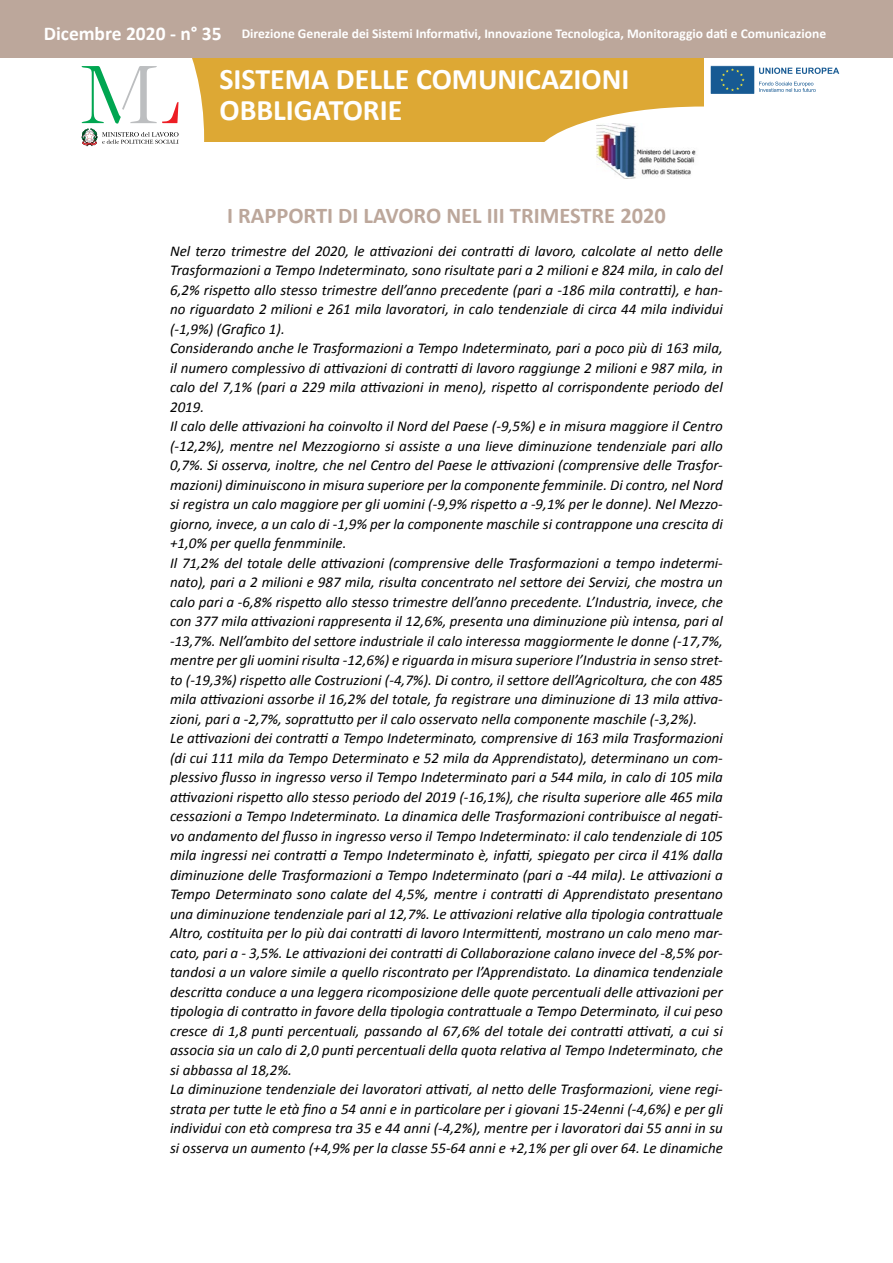
<style>
.page{position:relative;width:893px;height:1263px;background:#fff}
.page>*{position:absolute;margin:0;border:0;box-sizing:border-box;transform-origin:0 0}
.t1{font:700 29.85px/31.5px "Calibri";color:#fff}
.t2{font:700 22.5px "Calibri";color:#bca79b}
.t3{font:italic 15px/19.5px "Calibri";color:#000}
.t4{font:700 13.5px "Calibri";color:#fff}
.s1{font-size:19.5px}
</style>
<div class="page">
<div style="left:181px;top:51px;width:523px;height:91px;background:#dda834"></div>
<svg style="left:81px;top:58px;width:123px;height:89px;fill:#fff"></svg>
<div style="left:0;top:0;width:893px;height:58px;background:#bca79b"></div>
<div style="left:533px;top:107px;width:342px;height:111px;background:#fff;border-radius:50%"></div>
<svg style="left:82px;top:67px;width:97px;height:79px"></svg>
<img style="left:596px;top:123px;width:100px;height:56px">
<div style="left:710px;top:66px;width:45px;height:28px;background:#175a93"></div>
<div style="left:710px;top:65px;width:45px;height:30px;border:1px solid #fff"></div>
<svg style="left:720px;top:68px;width:25px;height:23px"></svg>
<svg style="left:759px;top:82px;width:57px;height:10px"></svg>
<svg style="left:759px;top:68px;width:80px;height:6px"></svg>
<p class="t4" style="left:44px;top:25px;width:784px"><span class="s1">Dicembre 2020 - n° 35</span> Direzione Generale dei Sistemi Informativi, Innovazione Tecnologica, Monitoraggio dati e Comunicazione</p>
<h1 class="t1" style="left:219px;top:61px;width:411px">SISTEMA DELLE COMUNICAZIONI<br>OBBLIGATORIE</h1>
<h2 class="t2" style="left:227px;top:201px;width:440px">I RAPPORTI DI LAVORO NEL III TRIMESTRE 2020</h2>
<p class="t3" style="left:170px;top:240px;width:554px">Nel terzo trimestre del 2020, le attivazioni dei contratti di lavoro, calcolate al netto delle Trasformazioni a Tempo Indeterminato, sono risultate pari a 2 milioni e 824 mila, in calo del 6,2% rispetto allo stesso trimestre dell’anno precedente (pari a -186 mila contratti), e han&shy;no riguardato 2 milioni e 261 mila lavoratori, in calo tendenziale di circa 44 mila individui (-1,9%) (Grafico 1).<br>Considerando anche le Trasformazioni a Tempo Indeterminato, pari a poco più di 163 mila, il numero complessivo di attivazioni di contratti di lavoro raggiunge 2 milioni e 987 mila, in calo del 7,1% (pari a 229 mila attivazioni in meno), rispetto al corrispondente periodo del 2019.<br>Il calo delle attivazioni ha coinvolto il Nord del Paese (-9,5%) e in misura maggiore il Centro (-12,2%), mentre nel Mezzogiorno si assiste a una lieve diminuzione tendenziale pari allo 0,7%. Si osserva, inoltre, che nel Centro del Paese le attivazioni (comprensive delle Trasfor&shy;mazioni) diminuiscono in misura superiore per la componente femminile. Di contro, nel Nord si registra un calo maggiore per gli uomini (-9,9% rispetto a -9,1% per le donne). Nel Mezzo&shy;giorno, invece, a un calo di -1,9% per la componente maschile si contrappone una crescita di +1,0% per quella fenmminile.<br>Il 71,2% del totale delle attivazioni (comprensive delle Trasformazioni a tempo indetermi&shy;nato), pari a 2 milioni e 987 mila, risulta concentrato nel settore dei Servizi, che mostra un calo pari a -6,8% rispetto allo stesso trimestre dell’anno precedente. L’Industria, invece, che con 377 mila attivazioni rappresenta il 12,6%, presenta una diminuzione più intensa, pari al -13,7%. Nell’ambito del settore industriale il calo interessa maggiormente le donne (-17,7%, mentre per gli uomini risulta -12,6%) e riguarda in misura superiore l’Industria in senso stret&shy;to (-19,3%) rispetto alle Costruzioni (-4,7%). Di contro, il settore dell’Agricoltura, che con 485 mila attivazioni assorbe il 16,2% del totale, fa registrare una diminuzione di 13 mila attiva&shy;zioni, pari a -2,7%, soprattutto per il calo osservato nella componente maschile (-3,2%).<br>Le attivazioni dei contratti a Tempo Indeterminato, comprensive di 163 mila Trasformazioni (di cui 111 mila da Tempo Determinato e 52 mila da Apprendistato), determinano un com&shy;plessivo flusso in ingresso verso il Tempo Indeterminato pari a 544 mila, in calo di 105 mila attivazioni rispetto allo stesso periodo del 2019 (-16,1%), che risulta superiore alle 465 mila cessazioni a Tempo Indeterminato. La dinamica delle Trasformazioni contribuisce al negati&shy;vo andamento del flusso in ingresso verso il Tempo Indeterminato: il calo tendenziale di 105 mila ingressi nei contratti a Tempo Indeterminato è, infatti, spiegato per circa il 41% dalla diminuzione delle Trasformazioni a Tempo Indeterminato (pari a -44 mila). Le attivazioni a Tempo Determinato sono calate del 4,5%, mentre i contratti di Apprendistato presentano una diminuzione tendenziale pari al 12,7%. Le attivazioni relative alla tipologia contrattuale Altro, costituita per lo più dai contratti di lavoro Intermittenti, mostrano un calo meno mar&shy;cato, pari a - 3,5%. Le attivazioni dei contratti di Collaborazione calano invece del -8,5% por&shy;tandosi a un valore simile a quello riscontrato per l’Apprendistato. La dinamica tendenziale descritta conduce a una leggera ricomposizione delle quote percentuali delle attivazioni per tipologia di contratto in favore della tipologia contrattuale a Tempo Determinato, il cui peso cresce di 1,8 punti percentuali, passando al 67,6% del totale dei contratti attivati, a cui si associa sia un calo di 2,0 punti percentuali della quota relativa al Tempo Indeterminato, che si abbassa al 18,2%.<br>La diminuzione tendenziale dei lavoratori attivati, al netto delle Trasformazioni, viene regi&shy;strata per tutte le età fino a 54 anni e in particolare per i giovani 15-24enni (-4,6%) e per gli individui con età compresa tra 35 e 44 anni (-4,2%), mentre per i lavoratori dai 55 anni in su si osserva un aumento (+4,9% per la classe 55-64 anni e +2,1% per gli over 64. Le dinamiche</p>
</div>
